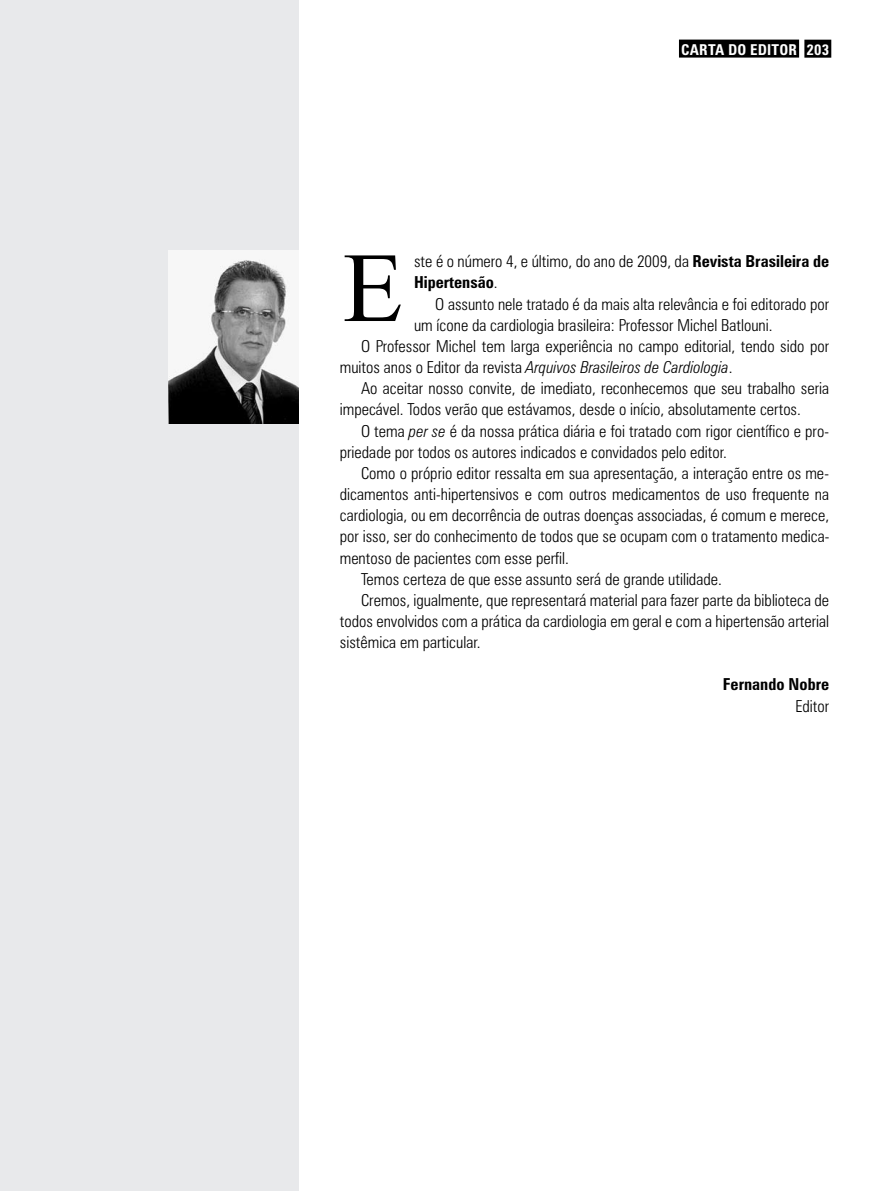
<style>
.page{position:relative;width:893px;height:1191px;background:#fff}
.page>*{position:absolute;margin:0;border:0;box-sizing:border-box;transform-origin:0 0}
.t1{font:99px "Times New Roman";color:#000}
.t2{font:300 condensed 16.5px/21.1px "Zurich BT";color:#000}
.t3{font:italic 300 condensed 16.5px "Zurich BT";color:#000}
.t4{font:700 condensed 16.5px "Zurich BT";color:#000}
.t5{font:700 condensed 15px "Zurich BT";letter-spacing:.015em;color:#fff}
.s1{font-weight:700}
.s2{font-style:normal}
.s3{font-style:italic}
</style>
<div class="page">
<div style="left:0;top:0;width:298px;height:1191px;background:#e8e9eb"></div>
<div style="left:679px;top:40px;width:120px;height:18px;background:#000"></div>
<div style="left:804px;top:40px;width:27px;height:18px;background:#000"></div>
<img style="left:169px;top:251px;width:129px;height:172px">
<p class="t5" style="left:681px;top:40px;width:150px">CARTA DO EDITOR 203</p>
<p class="t2" style="left:414px;top:251px;width:417px">ste é o número 4, e último, do ano de 2009, da <span class="s1">Revista Brasileira de<br>Hipertensão</span>.</p>
<p class="t2" style="left:435px;top:293px;width:396px">O assunto nele tratado é da mais alta relevância e foi editorado por</p>
<p class="t2" style="left:414px;top:314px;width:360px">um ícone da cardiologia brasileira: Professor Michel Batlouni.</p>
<p class="t2" style="left:361px;top:335px;width:470px">O Professor Michel tem larga experiência no campo editorial, tendo sido por</p>
<p class="t3" style="left:340px;top:357px;width:394px"><span class="s2">muitos anos o Editor da revista</span> Arquivos Brasileiros de Cardiologia<span class="s2">.</span></p>
<p class="t2" style="left:361px;top:378px;width:470px">Ao aceitar nosso convite, de imediato, reconhecemos que seu trabalho seria</p>
<p class="t2" style="left:340px;top:399px;width:463px">impecável. Todos verão que estávamos, desde o início, absolutamente certos.</p>
<p class="t2" style="left:361px;top:420px;width:470px">O tema <span class="s3">per se</span> é da nossa prática diária e foi tratado com rigor científico e pro-</p>
<p class="t2" style="left:340px;top:441px;width:389px">priedade por todos os autores indicados e convidados pelo editor.</p>
<p class="t2" style="left:361px;top:462px;width:470px">Como o próprio editor ressalta em sua apresentação, a interação entre os me-</p>
<p class="t2" style="left:340px;top:483px;width:491px">dicamentos anti-hipertensivos e com outros medicamentos de uso frequente na</p>
<p class="t2" style="left:340px;top:504px;width:491px">cardiologia, ou em decorrência de outras doenças associadas, é comum e merece,</p>
<p class="t2" style="left:340px;top:526px;width:491px">por isso, ser do conhecimento de todos que se ocupam com o tratamento medica-</p>
<p class="t2" style="left:340px;top:547px;width:231px">mentoso de pacientes com esse perfil.</p>
<p class="t2" style="left:361px;top:568px;width:362px">Temos certeza de que esse assunto será de grande utilidade.</p>
<p class="t2" style="left:361px;top:589px;width:470px">Cremos, igualmente, que representará material para fazer parte da biblioteca de</p>
<p class="t2" style="left:340px;top:610px;width:491px">todos envolvidos com a prática da cardiologia em geral e com a hipertensão arterial</p>
<p class="t2" style="left:340px;top:631px;width:142px">sistêmica em particular.</p>
<p class="t4" style="left:723px;top:674px;width:108px">Fernando Nobre</p>
<p class="t2" style="left:795px;top:695px;width:35px">Editor</p>
<h1 class="t1" style="left:343px;top:221px;width:62px">E</h1>
</div>
